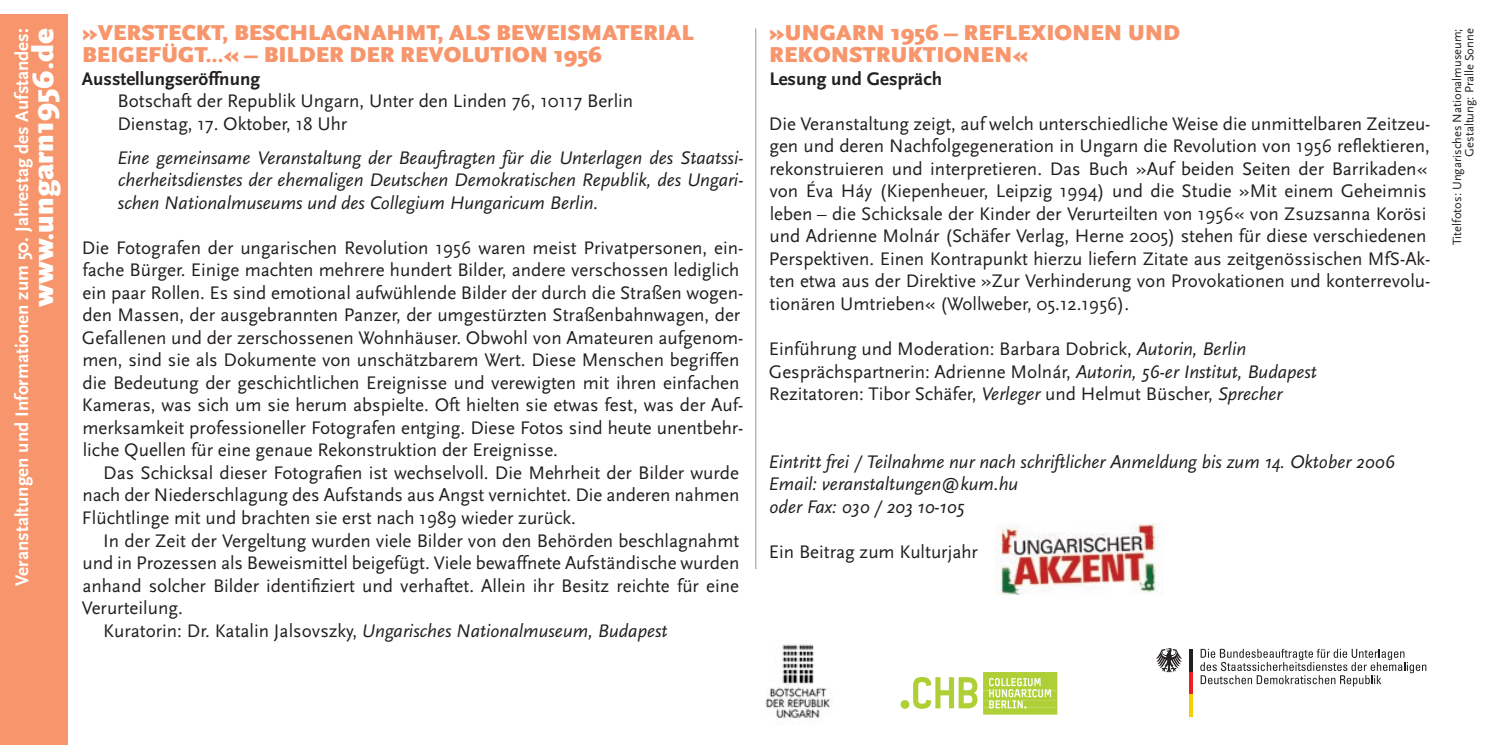
<style>
.page{position:relative;width:1489px;height:745px;background:#fff}
.page>*{position:absolute;margin:0;border:0;box-sizing:border-box;transform-origin:0 0}
.t1{font:900 30px "Scala Sans";color:#fff}
.t2{font:900 22.5px/22.5px "Scala Sans";color:#f7966c}
.t3{font:19px/22.5px "Scala Sans";color:#231f20}
.t4{font:italic 19px/22.5px "Scala Sans";color:#231f20;text-align:justify}
.t5{font:700 19px "Scala Sans";color:#fff}
.t6{font:700 19px "Scala Sans";color:#231f20}
.t7{font:12.5px/12.5px "Scala Sans";color:#231f20;text-align:right}
.s1{font-style:italic}
.s2{font-style:normal}
</style>
<div class="page">
<div style="left:0;top:14px;width:67px;height:730px;background:#f7966c"></div>
<img style="left:995px;top:523px;width:164px;height:71px">
<hr style="left:755px;top:28px;width:1px;height:540px;background:#a3adab">
<svg style="left:983px;top:672px;width:74px;height:42px"></svg>
<svg style="left:900px;top:676px;width:77px;height:32px"></svg>
<svg style="left:1189px;top:693px;width:3px;height:23px"></svg>
<svg style="left:1189px;top:671px;width:3px;height:22px"></svg>
<svg style="left:1189px;top:649px;width:3px;height:22px"></svg>
<svg style="left:1156px;top:648px;width:26px;height:24px"></svg>
<svg style="left:1200px;top:648px;width:226px;height:38px"></svg>
<img style="left:765px;top:644px;width:66px;height:78px">
<p class="t2" style="left:769px;top:22px;width:412px">»UNGARN 1956 – REFLEXIONEN UND<br>REKONSTRUKTIONEN«</p>
<p class="t6" style="left:769px;top:68px;width:174px">Lesung und Gespräch</p>
<p class="t3" style="left:769px;top:113px;width:663px">Die Veranstaltung zeigt, auf welch unterschiedliche Weise die unmittelbaren Zeitzeu&shy;gen und deren Nachfolgegeneration in Ungarn die Revolution von 1956 reflektieren, rekonstruieren und interpretieren. Das Buch »Auf beiden Seiten der Barrikaden« von Éva Háy (Kiepenheuer, Leipzig 1994) und die Studie »Mit einem Geheimnis leben – die Schicksale der Kinder der Verurteilten von 1956« von Zsuzsanna Korösi und Adrienne Molnár (Schäfer Verlag, Herne 2005) stehen für diese verschiedenen Perspektiven. Einen Kontrapunkt hierzu liefern Zitate aus zeitgenössischen MfS-Ak&shy;ten etwa aus der Direktive »Zur Verhinderung von Provokationen und konterrevolu&shy;tionären Umtrieben« (Wollweber, 05.12.1956).</p>
<p class="t3" style="left:769px;top:338px;width:549px">Einführung und Moderation: Barbara Dobrick, <span class="s1">Autorin, Berlin<br></span>Gesprächspartnerin: Adrienne Molnár, <span class="s1">Autorin, 56-er Institut, Budapest<br></span>Rezitatoren: Tibor Schäfer, <span class="s1">Verleger</span> und Helmut Büscher, <span class="s1">Sprecher</span></p>
<p class="t2" style="left:82px;top:22px;width:613px">»VERSTECKT, BESCHLAGNAHMT, ALS BEWEISMATERIAL<br>BEIGEFÜGT...« – BILDER DER REVOLUTION 1956</p>
<p class="t6" style="left:82px;top:68px;width:180px">Ausstellungseröffnung</p>
<p class="t3" style="left:117px;top:90px;width:517px">Botschaft der Republik Ungarn, Unter den Linden 76, 10117 Berlin<br>Dienstag, 17. Oktober, 18 Uhr</p>
<p class="t4" style="left:117px;top:146px;width:628px">Eine gemeinsame Veranstaltung der Beauftragten für die Unterlagen des Staatssi&shy;cherheitsdienstes der ehemaligen Deutschen Demokratischen Republik, des Ungari&shy;schen Nationalmuseums und des Collegium Hungaricum Berlin.</p>
<p class="t3" style="left:82px;top:236px;width:663px">Die Fotografen der ungarischen Revolution 1956 waren meist Privatpersonen, ein&shy;fache Bürger. Einige machten mehrere hundert Bilder, andere verschossen lediglich ein paar Rollen. Es sind emotional aufwühlende Bilder der durch die Straßen wogen&shy;den Massen, der ausgebrannten Panzer, der umgestürzten Straßenbahnwagen, der Gefallenen und der zerschossenen Wohnhäuser. Obwohl von Amateuren aufgenom&shy;men, sind sie als Dokumente von unschätzbarem Wert. Diese Menschen begriffen die Bedeutung der geschichtlichen Ereignisse und verewigten mit ihren einfachen Kameras, was sich um sie herum abspielte. Oft hielten sie etwas fest, was der Auf&shy;merksamkeit professioneller Fotografen entging. Diese Fotos sind heute unentbehr&shy;liche Quellen für eine genaue Rekonstruktion der Ereignisse.</p>
<p class="t3" style="left:82px;top:461px;width:659px;text-align:justify;text-indent:21px">Das Schicksal dieser Fotografien ist wechselvoll. Die Mehrheit der Bilder wurde nach der Niederschlagung des Aufstands aus Angst vernichtet. Die anderen nahmen Flüchtlinge mit und brachten sie erst nach 1989 wieder zurück.</p>
<p class="t3" style="left:103px;top:529px;width:637px">In der Zeit der Vergeltung wurden viele Bilder von den Behörden beschlagnahmt</p>
<p class="t3" style="left:82px;top:551px;width:658px">und in Prozessen als Beweismittel beigefügt. Viele bewaffnete Aufständische wurden</p>
<p class="t3" style="left:82px;top:574px;width:658px">anhand solcher Bilder identifiziert und verhaftet. Allein ihr Besitz reichte für eine</p>
<p class="t3" style="left:82px;top:596px;width:102px">Verurteilung.</p>
<p class="t4" style="left:103px;top:619px;width:565px"><span class="s2">Kuratorin: Dr. Katalin Jalsovszky,</span> Ungarisches Nationalmuseum, Budapest</p>
<p class="t5" style="left:12px;top:585px;width:558px;rotate:-90deg">Veranstaltungen und Informationen zum 50. Jahrestag des Aufstandes:</p>
<h1 class="t1" style="left:27px;top:307px;width:280px;rotate:-90deg">www.ungarn1956.de</h1>
<p class="t7" style="left:1450px;top:245px;width:218px;rotate:-90deg">Titelfotos: Ungarisches Nationalmuseum;<br>Gestaltung: Pralle Sonne</p>
<p class="t4" style="left:768px;top:450px;width:628px;text-align:left">Eintritt frei / Teilnahme nur nach schriftlicher Anmeldung bis zum 14. Oktober 2006<br>Email: veranstaltungen@kum.hu<br>oder Fax: 030 / 203 10-105</p>
<p class="t3" style="left:769px;top:540px;width:210px">Ein Beitrag zum Kulturjahr</p>
</div>
